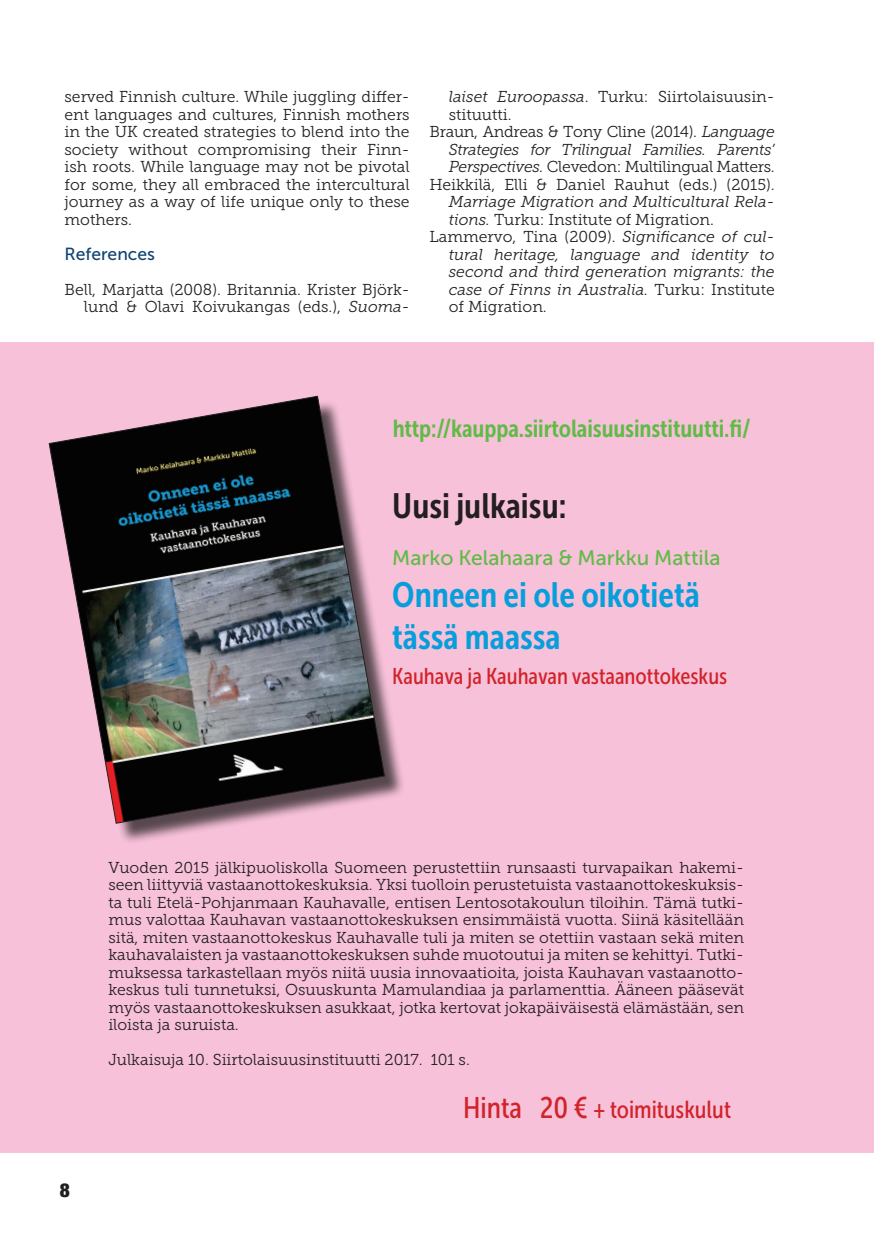
<style>
.page{position:relative;width:874px;height:1241px;background:#fff}
.page>*{position:absolute;margin:0;border:0;box-sizing:border-box;transform-origin:0 0}
.t1{font:35px/42px "Museo Sans Cond 700";color:#069edb}
.t2{font:35px "Museo Sans Cond 700";color:#231f20}
.t3{font:24.5px "Museo Sans Cond 700";letter-spacing:-.005em;color:#60bb46}
.t4{font:24.5px "Museo Sans Cond 500";color:#d1232a}
.t5{font:22.75px "Museo Sans Cond 500";color:#d1232a}
.t6{font:21px "Museo Sans 500";color:#60bb46}
.t7{font:900 condensed 19.25px "Helvetica Neue LT Std";color:#231f20}
.t8{font:17.5px "Museo Sans 500";color:#114474}
.t9{font:15.75px/17.5px "Museo Slab 300";color:#231f20;text-align:justify}
.t10{font:italic 15.75px "Museo Slab 300";letter-spacing:-.005em;color:#231f20}
.t11{font:15.75px "Museo Slab 300";letter-spacing:-.02em;color:#231f20}
.t12{font:italic 15.75px "Museo Slab 300";letter-spacing:-.025em;color:#231f20}
.s1{font-style:italic}
.s2{font-style:normal}
.s3{font-size:29.75px}
</style>
<div class="page">
<div style="left:0;top:342px;width:873px;height:810px;background:#f7c1d9"></div>
<div style="left:52px;top:399px;width:353px;height:445px;background:#231f20;opacity:.75"></div>
<img style="left:48px;top:395px;width:337px;height:428px">
<p class="t9" style="left:64px;top:88px;width:346px">served Finnish culture. While juggling differ&shy;ent languages and cultures, Finnish mothers in the UK created strategies to blend into the society without compromising their Finn&shy;ish roots. While language may not be pivotal for some, they all embraced the intercultural journey as a way of life unique only to these mothers.</p>
<p class="t8" style="left:64px;top:244px;width:92px">References</p>
<p class="t9" style="left:64px;top:281px;width:346px;text-align:right">Bell, Marjatta (2008). Britannia. Krister Björk&shy;lund &amp; Olavi Koivukangas (eds.), <span class="s1">Suoma-</span></p>
<p class="t9" style="left:448px;top:88px;width:327px"><span class="s1">laiset Euroopassa</span>. Turku: Siirtolaisuusin-</p>
<p class="t9" style="left:448px;top:106px;width:64px">stituutti.</p>
<p class="t11" style="left:429px;top:123px;width:346px">Braun, Andreas &amp; Tony Cline (2014). <span class="s1">Language</span></p>
<p class="t12" style="left:448px;top:141px;width:327px">Strategies for Trilingual Families. Parents’</p>
<p class="t11" style="left:448px;top:158px;width:327px"><span class="s1">Perspectives.</span> Clevedon: Multilingual Matters.</p>
<p class="t9" style="left:429px;top:176px;width:346px">Heikkilä, Elli &amp; Daniel Rauhut (eds.) (2015).</p>
<p class="t10" style="left:448px;top:193px;width:327px">Marriage Migration and Multicultural Rela-</p>
<p class="t9" style="left:448px;top:211px;width:266px"><span class="s1">tions.</span> Turku: Institute of Migration.</p>
<p class="t9" style="left:429px;top:228px;width:346px">Lammervo, Tina (2009). <span class="s1">Significance of cul-</span></p>
<p class="t10" style="left:448px;top:246px;width:327px">tural heritage, language and identity to</p>
<p class="t10" style="left:448px;top:263px;width:327px">second and third generation migrants: the</p>
<p class="t10" style="left:448px;top:281px;width:327px">case of Finns in Australia. <span class="s2">Turku: Institute</span></p>
<p class="t9" style="left:448px;top:298px;width:99px">of Migration.</p>
<h2 class="t3" style="left:392px;top:415px;width:359px">http://kauppa.siirtolaisuusinstituutti.fi/</h2>
<h1 class="t2" style="left:392px;top:486px;width:175px">Uusi julkaisu:</h1>
<h3 class="t6" style="left:392px;top:546px;width:329px">Marko Kelahaara &amp; Markku Mattila</h3>
<h1 class="t1" style="left:392px;top:574px;width:309px">Onneen ei ole oikotietä tässä maassa</h1>
<h3 class="t5" style="left:392px;top:663px;width:336px">Kauhava ja Kauhavan vastaanottokeskus</h3>
<p class="t9" style="left:108px;top:858px;width:636px">Vuoden 2015 jälkipuoliskolla Suomeen perustettiin runsaasti turvapaikan hakemi&shy;seen liittyviä vastaanottokeskuksia. Yksi tuolloin perustetuista vastaanottokeskuksis&shy;ta tuli Etelä-Pohjanmaan Kauhavalle, entisen Lentosotakoulun tiloihin. Tämä tutki&shy;mus valottaa Kauhavan vastaanottokeskuksen ensimmäistä vuotta. Siinä käsitellään sitä, miten vastaanottokeskus Kauhavalle tuli ja miten se otettiin vastaan sekä miten kauhavalaisten ja vastaanottokeskuksen suhde muotoutui ja miten se kehittyi. Tutki&shy;muksessa tarkastellaan myös niitä uusia innovaatioita, joista Kauhavan vastaanotto&shy;keskus tuli tunnetuksi, Osuuskunta Mamulandiaa ja parlamenttia. Ääneen pääsevät myös vastaanottokeskuksen asukkaat, jotka kertovat jokapäiväisestä elämästään, sen iloista ja suruista.</p>
<p class="t9" style="left:108px;top:1051px;width:363px">Julkaisuja 10. Siirtolaisuusinstituutti 2017. 101 s.</p>
<p class="t7" style="left:60px;top:1177px;width:12px">8</p>
<h2 class="t4" style="left:463px;top:1095px;width:269px"><span class="s3">Hinta 20 €</span> + toimituskulut</h2>
</div>
